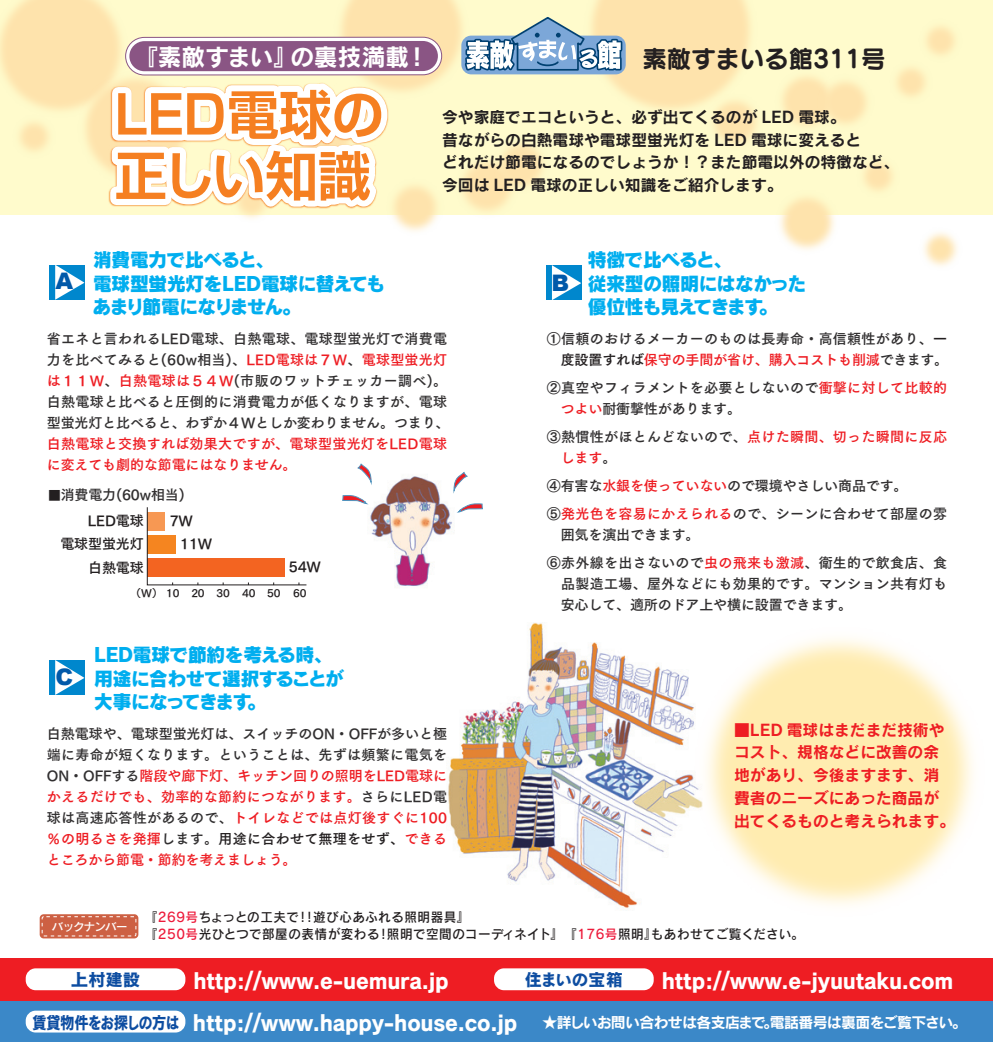
<style>
.page{position:relative;width:993px;height:1042px;background:#fff}
.page>*{position:absolute;margin:0;border:0;box-sizing:border-box;transform-origin:0 0}
.t1{font:700 52.5px/61.2px "Shin Go Pro De";color:#f57f21}
.t2{font:24.5px "Seurat Pro B";color:#231f20}
.t3{font:23.8px "Rodin Pro B";letter-spacing:-.015em;color:#fff}
.t4{font:22.75px "Cezanne Pro B";letter-spacing:-.01em;color:#fff}
.t5{font:900 22.75px "Arial";color:#0159a9}
.t6{font:19.25px/23.1px "Rodin Pro EB";letter-spacing:-.05em;color:#00aeef}
.t7{font:17.5px "Cezanne Pro B";letter-spacing:-.015em;color:#0d4da1}
.t8{font:15.75px/22.8px "Rodin Pro B";color:#231f20}
.t9{font:15.75px/22.8px "Rodin Pro B";color:#ee1d23}
.t10{font:14.88px "Rodin Pro B";letter-spacing:-.04em;color:#fff}
.t11{font:14px/21px "Tsuku Go Pro B";letter-spacing:.02em;color:#312f30}
.t12{font:14px/21px "Tsuku Go Pro B";letter-spacing:.02em;color:#ee1d23}
.t13{font:14px/21px "Tsuku Go Pro B";letter-spacing:-.01em;color:#312f30}
.t14{font:14px/23.3px "Tsuku Go Pro B";letter-spacing:-.01em;color:#231f20}
.t15{font:13.12px/17.5px "Rodin Pro DB";letter-spacing:.04em;color:#231f20;scale:.96 1}
.t16{font:11.38px "Rodin Pro DB";letter-spacing:-.06em;color:#fff}
.t17{font:10.5px "Tsuku Go Pro B";letter-spacing:-.01em;color:#231f20}
.s1{color:#ee1d23}
.s2{font-size:12.25px;color:#231f20}
.s3{color:#231f20}
.s4{color:#312f30}
.s5{color:#ed1a3a}
.s6{font-size:17.5px;color:#0d4da1}
</style>
<div class="page">
<svg style="left:0;top:0;width:992px;height:215px;fill:#fffbcc"></svg>
<img style="left:623px;top:0;width:126px;height:107px">
<img style="left:719px;top:14px;width:32px;height:25px">
<img style="left:779px;top:205px;width:22px;height:44px">
<img style="left:651px;top:39px;width:150px;height:166px">
<img style="left:761px;top:39px;width:73px;height:147px">
<img style="left:801px;top:99px;width:91px;height:151px">
<img style="left:863px;top:173px;width:95px;height:94px">
<img style="left:834px;top:26px;width:121px;height:132px">
<img style="left:0;top:60px;width:24px;height:91px">
<img style="left:24px;top:17px;width:17px;height:138px">
<img style="left:448px;top:622px;width:204px;height:286px">
<div style="left:0;top:1000px;width:992px;height:42px;background:#3b88c8"></div>
<div style="left:0;top:958px;width:992px;height:42px;background:#ee1d23"></div>
<div style="left:26px;top:968px;width:159px;height:22px;background:#fff;border-radius:10px"></div>
<div style="left:494px;top:968px;width:159px;height:22px;background:#fff;border-radius:10px"></div>
<div style="left:26px;top:1010px;width:159px;height:22px;background:#fff;border-radius:10px"></div>
<div style="left:40px;top:914px;width:98px;height:24px;background:#cd6043;border-radius:4px"></div>
<div style="left:42px;top:916px;width:94px;height:20px;border:1px dashed #fff"></div>
<svg style="left:461px;top:0;width:162px;height:143px"></svg>
<img style="left:41px;top:14px;width:415px;height:262px">
<svg style="left:104px;top:61px;width:289px;height:163px"></svg>
<svg style="left:146px;top:507px;width:161px;height:79px"></svg>
<img style="left:370px;top:476px;width:82px;height:110px">
<svg style="left:357px;top:463px;width:15px;height:25px"></svg>
<svg style="left:342px;top:494px;width:30px;height:11px"></svg>
<svg style="left:453px;top:471px;width:15px;height:23px"></svg>
<svg style="left:457px;top:503px;width:26px;height:10px"></svg>
<img style="left:652px;top:638px;width:321px;height:267px">
<div style="left:50px;top:265px;width:35px;height:35px;background:#0087cd"></div>
<svg style="left:55px;top:265px;width:30px;height:35px"></svg>
<div style="left:50px;top:660px;width:35px;height:35px;background:#0087cd"></div>
<svg style="left:55px;top:660px;width:30px;height:35px"></svg>
<div style="left:546px;top:265px;width:35px;height:35px;background:#0087cd"></div>
<svg style="left:551px;top:265px;width:30px;height:35px"></svg>
<h3 class="t3" style="left:134px;top:41px;width:296px">『素敵すまい』の裏技満載！</h3>
<h2 class="t2" style="left:642px;top:42px;width:245px">素敵すまいる館311号</h2>
<p class="t8" style="left:442px;top:105px;width:458px">今や家庭でエコというと、必ず出てくるのが LED 電球。<br>昔ながらの白熱電球や電球型蛍光灯を LED 電球に変えると<br>どれだけ節電になるのでしょうか！？また節電以外の特徴など、今回は LED 電球の正しい知識をご紹介します。</p>
<h1 class="t1" style="left:114px;top:78px;width:271px">LED電球の正しい知識</h1>
<h3 class="t6" style="left:92px;top:248px;width:294px">消費電力で比べると、<br>電球型蛍光灯をLED電球に替えてもあまり節電になりません。</h3>
<p class="t11" style="left:47px;top:327px;width:404px">省エネと言われるLED電球、白熱電球、電球型蛍光灯で消費電力を比べてみると(60w相当)、<span class="s1">LED電球は７W</span>、<span class="s1">電球型蛍光灯は１１W</span>、<span class="s1">白熱電球は５４W</span>(市販のワットチェッカー調べ)。白熱電球と比べると圧倒的に消費電力が低くなりますが、電球型蛍光灯と比べると、わずか４Wとしか変わりません。つまり、</p>
<p class="t12" style="left:47px;top:432px;width:401px">白熱電球と交換すれば効果大ですが、電球型蛍光灯をLED電球に変えても劇的な節電にはなりません。</p>
<h3 class="t5" style="left:55px;top:265px;width:19px">A</h3>
<p class="t13" style="left:49px;top:482px;width:138px"><span class="s2">■</span>消費電力(60w相当)</p>
<p class="t14" style="left:88px;top:508px;width:57px">LED電球</p>
<p class="t14" style="left:180px;top:507px;width:34px;text-indent:-10px">7W<br>11W</p>
<p class="t14" style="left:60px;top:530px;width:85px;line-height:23.8px;text-align:right">電球型蛍光灯白熱電球</p>
<p class="t17" style="left:131px;top:584px;width:177px">（W） 10 20 30 40 50 60</p>
<p class="t14" style="left:289px;top:554px;width:34px">54W</p>
<h3 class="t6" style="left:94px;top:643px;width:251px">LED電球で節約を考える時、用途に合わせて選択することが大事になってきます。</h3>
<p class="t11" style="left:47px;top:722px;width:402px;text-align:justify">白熱電球や、電球型蛍光灯は、スイッチのON・OFFが多いと極端に寿命が短くなります。ということは、先ずは頻繁に電気をON・OFFする<span class="s1">階段や廊下灯、キッチン回りの照明をLED電球にかえるだけでも、効率的な節約につながります。</span>さらにLED電球は高速応答性があるので、<span class="s1">トイレなどでは点灯後すぐに100％の明るさを発揮</span>します。<span class="s3">用途に合わせて無理をせず、</span><span class="s1">できるところから節電・節約を考えましょう。</span></p>
<h3 class="t5" style="left:55px;top:661px;width:19px">C</h3>
<h3 class="t6" style="left:587px;top:248px;width:220px">特徴で比べると、<br>従来型の照明にはなかった優位性も見えてきます。</h3>
<p class="t13" style="left:546px;top:327px;width:402px">①信頼のおけるメーカーのものは長寿命・高信頼性があり、<span class="s3">一　度設置すれば</span><span class="s1">保守の手間が省け、購入コストも削減</span>できます。</p>
<p class="t11" style="left:546px;top:376px;width:401px">②真空やフィラメントを必要としないので<span class="s1">衝撃に対して比較的　つよい</span>耐衝撃性があります。</p>
<p class="t12" style="left:546px;top:425px;width:401px"><span class="s4">③熱慣性がほとんどないので、</span>点けた瞬間、切った瞬間に反応　します<span class="s4">。</span></p>
<p class="t11" style="left:546px;top:470px;width:401px;line-height:28px">④有害な<span class="s1">水銀を使っていない</span>ので環境やさしい商品です。<br>⑤<span class="s1">発光色を容易にかえられる</span>ので、シーンに合わせて部屋の雰</p>
<p class="t11" style="left:546px;top:519px;width:401px;line-height:28px">　囲気を演出できます。<br>⑥赤外線を出さないので<span class="s1">虫の飛来も激減</span>、衛生的で飲食店、食</p>
<p class="t11" style="left:546px;top:572px;width:401px">　品製造工場、屋外などにも効果的です。マンション共有灯も　安心して、適所のドア上や横に設置できます。</p>
<h3 class="t5" style="left:551px;top:266px;width:19px">B</h3>
<p class="t9" style="left:734px;top:717px;width:222px">■LED 電球はまだまだ技術やコスト、規格などに改善の余地があり、今後ますます、消費者のニーズにあった商品が出てくるものと考えられます。</p>
<p class="t16" style="left:52px;top:919px;width:77px">バックナンバー</p>
<p class="t15" style="left:145px;top:907px;width:687px">『<span class="s5">269号</span>ちょっとの工夫で！！遊び心あふれる照明器具』　<br>『<span class="s5">250号</span>光ひとつで部屋の表情が変わる！照明で空間のコーディネイト』　『<span class="s5">176号</span>照明』もあわせてご覧ください。</p>
<p class="t7" style="left:71px;top:969px;width:71px">上村建設</p>
<h3 class="t4" style="left:193px;top:966px;width:257px">http://www.e-uemura.jp</h3>
<p class="t7" style="left:524px;top:969px;width:100px">住まいの宝箱</p>
<h3 class="t4" style="left:661px;top:966px;width:293px">http://www.e-jyuutaku.com</h3>
<h3 class="t4" style="left:32px;top:1008px;width:486px"><span class="s6">賃貸物件をお探しの方は</span> http://www.happy-house.co.jp</h3>
<p class="t10" style="left:542px;top:1012px;width:425px">★詳しいお問い合わせは各支店まで。電話番号は裏面をご覧下さい。</p>
</div>
